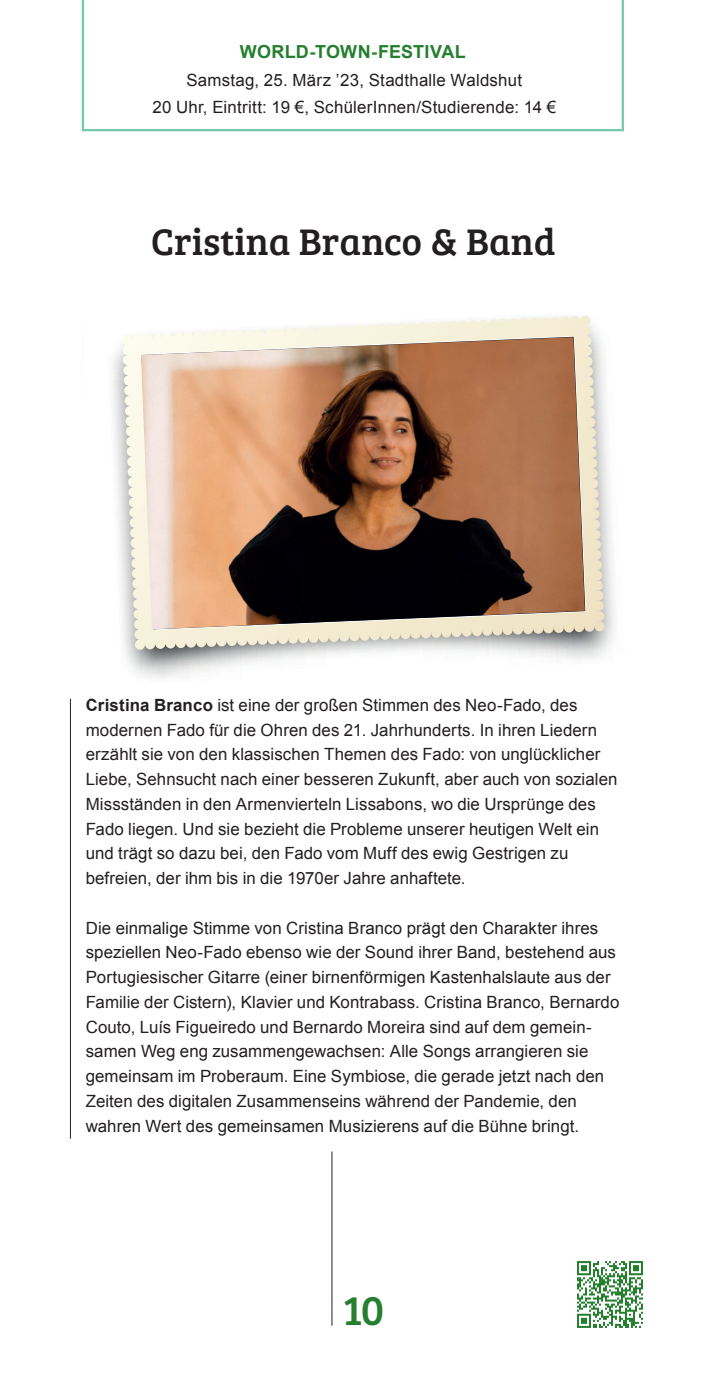
<style>
.page{position:relative;width:708px;height:1378px;background:#fff}
.page>*{position:absolute;margin:0;border:0;box-sizing:border-box;transform-origin:0 0}
.t1{font:42.75px "Bree Serif";color:#257f2f}
.t2{font:38.25px "Bree Serif";color:#231f20}
.t3{font:700 18px "Arial";letter-spacing:.01em;color:#257f2f}
.t4{font:16.88px/24.8px "Arial";letter-spacing:.005em;color:#231f20}
.s1{font-weight:700}
</style>
<div class="page">
<svg style="left:82px;top:0;width:542px;height:131px"></svg>
<svg style="left:112px;top:315px;width:497px;height:363px"></svg>
<svg style="left:132px;top:315px;width:453px;height:25px"></svg>
<img style="left:141px;top:337px;width:444px;height:292px">
<hr style="left:70px;top:699px;width:1px;height:439px;background:#231f20">
<img style="left:577px;top:1261px;width:66px;height:67px">
<hr style="left:332px;top:1151px;width:1px;height:174px;background:#231f20">
<p class="t3" style="left:240px;top:40px;width:227px">WORLD-TOWN-FESTIVAL</p>
<p class="t4" style="left:186px;top:68px;width:337px">Samstag, 25. März ’23, Stadthalle Waldshut</p>
<p class="t4" style="left:152px;top:95px;width:405px">20 Uhr, Eintritt: 19 €, SchülerInnen/Studierende: 14 €</p>
<p class="t2" style="left:151px;top:214px;width:406px">Cristina Branco &amp; Band</p>
<p class="t4" style="left:86px;top:693px;width:533px"><span class="s1">Cristina Branco</span> ist eine der großen Stimmen des Neo-Fado, des modernen Fado für die Ohren des 21. Jahrhunderts. In ihren Liedern erzählt sie von den klassischen Themen des Fado: von unglücklicher Liebe, Sehnsucht nach einer besseren Zukunft, aber auch von sozialen Missständen in den Armenvierteln Lissabons, wo die Ursprünge des</p>
<p class="t4" style="left:86px;top:816px;width:515px">Fado liegen. Und sie bezieht die Probleme unserer heutigen Welt ein und trägt so dazu bei, den Fado vom Muff des ewig Gestrigen zu</p>
<p class="t4" style="left:86px;top:866px;width:381px">befreien, der ihm bis in die 1970er Jahre anhaftete.</p>
<p class="t4" style="left:86px;top:915px;width:535px">Die einmalige Stimme von Cristina Branco prägt den Charakter ihres speziellen Neo-Fado ebenso wie der Sound ihrer Band, bestehend aus Portugiesischer Gitarre (einer birnenförmigen Kastenhalslaute aus der Familie der Cistern), Klavier und Kontrabass. Cristina Branco, Bernardo Couto, Luís Figueiredo und Bernardo Moreira sind auf dem gemein&shy;samen Weg eng zusammengewachsen: Alle Songs arrangieren sie gemeinsam im Proberaum. Eine Symbiose, die gerade jetzt nach den Zeiten des digitalen Zusammenseins während der Pandemie, den</p>
<p class="t4" style="left:86px;top:1113px;width:495px">wahren Wert des gemeinsamen Musizierens auf die Bühne bringt.</p>
<p class="t1" style="left:343px;top:1279px;width:43px">10</p>
</div>
